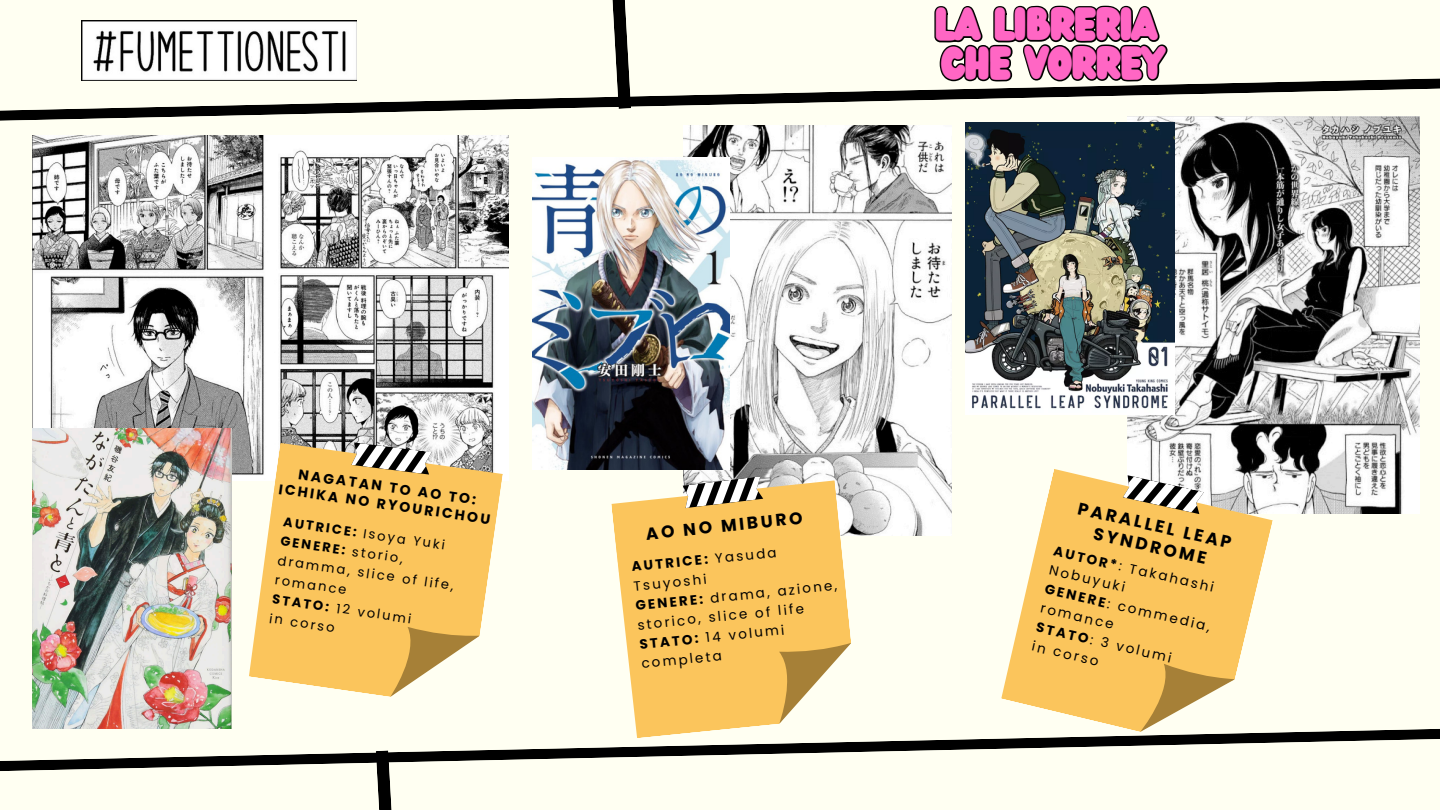
<style>
.page{position:relative;width:1440px;height:810px;background:#fffff2}
.page>*{position:absolute;margin:0;border:0;box-sizing:border-box;transform-origin:0 0}
.t1{font:40.5px/38.8px "Wedges";letter-spacing:-.045em;color:#ff66c4}
.t2{font:700 17px/21px "Poppins";color:#000;text-align:center}
.t3{font:700 14px/17.3px "Poppins";color:#000;text-align:center}
.t4{font:13.5px/19.3px "Poppins";color:#000}
.t5{font:13px/19.3px "Poppins";color:#000}
.t6{font:700 13px "Poppins";color:#000}
.s1{font-weight:700}
.s2{font-weight:400}
</style>
<div class="page">
<svg style="left:0;top:728px;width:1440px;height:43px"></svg>
<svg style="left:0;top:78px;width:1440px;height:44px"></svg>
<svg style="left:376px;top:750px;width:19px;height:60px"></svg>
<img style="left:81px;top:20px;width:276px;height:61px">
<svg style="left:612px;top:0;width:19px;height:109px"></svg>
<img style="left:33px;top:135px;width:475px;height:345px">
<svg style="left:247px;top:442px;width:256px;height:255px;fill:#fbc55c"></svg>
<svg style="left:351px;top:442px;width:81px;height:33px"></svg>
<svg style="left:390px;top:624px;width:90px;height:73px"></svg>
<img style="left:33px;top:428px;width:198px;height:300px">
<img style="left:684px;top:126px;width:268px;height:409px">
<img style="left:532px;top:158px;width:198px;height:312px">
<svg style="left:611px;top:480px;width:248px;height:259px;fill:#fbc55c"></svg>
<svg style="left:683px;top:476px;width:80px;height:32px"></svg>
<svg style="left:772px;top:643px;width:87px;height:81px"></svg>
<img style="left:1128px;top:116px;width:291px;height:398px">
<svg style="left:999px;top:468px;width:274px;height:283px;fill:#fbc55c"></svg>
<svg style="left:1123px;top:475px;width:81px;height:39px"></svg>
<svg style="left:1140px;top:661px;width:95px;height:90px"></svg>
<img style="left:966px;top:122px;width:208px;height:293px">
<svg style="left:932px;top:5px;width:237px;height:79px"></svg>
<svg style="left:270px;top:613px;width:13px;height:11px"></svg>
<h2 class="t1" style="left:935px;top:6px;width:233px">LA LIBRERIA<br>CHE VORREY</h2>
<p class="t3" style="left:282px;top:463px;width:215px;rotate:8deg">NAGATAN TO AO TO:<br>ICHIKA NO RYOURICHOU</p>
<p class="t5" style="left:285px;top:512px;width:165px;rotate:8deg"><span class="s1">AUTRICE:</span> Isoya Yuki</p>
<p class="t5" style="left:279px;top:551px;width:179px;rotate:8deg">dramma, slice of life, romance</p>
<h3 class="t5" style="left:274px;top:590px;width:142px;rotate:8deg"><span class="s1">STATO:</span> 12 volumi</h3>
<p class="t6" style="left:282px;top:532px;width:125px;rotate:8deg">GENERE: <span class="s2">storio,</span></p>
<p class="t5" style="left:292px;top:612px;width:46px;rotate:8deg">corso</p>
<p class="t2" style="left:645px;top:524px;width:159px;rotate:-6deg">AO NO MIBURO</p>
<p class="t4" style="left:631px;top:557px;width:147px;rotate:-6deg"><span class="s1">AUTRICE:</span> Yasuda<br>Tsuyoshi</p>
<p class="t4" style="left:635px;top:596px;width:204px;rotate:-6deg"><span class="s1">GENERE:</span> drama, azione, storico, slice of life</p>
<p class="t4" style="left:639px;top:635px;width:147px;rotate:-6deg"><span class="s1">STATO:</span> 14 volumi completa</p>
<p class="t2" style="left:1081px;top:497px;width:158px;rotate:13deg">PARALLEL LEAP<br>SYNDROME</p>
<p class="t4" style="left:1056px;top:541px;width:166px;rotate:13deg"><span class="s1">AUTOR*</span>: Takahashi</p>
<p class="t4" style="left:1052px;top:560px;width:79px;rotate:13deg">Nobuyuki</p>
<p class="t4" style="left:1043px;top:598px;width:76px;rotate:13deg">romance</p>
<p class="t4" style="left:1047px;top:579px;width:171px;rotate:13deg"><span class="s1">GENERE</span>: commedia,</p>
<p class="t4" style="left:1039px;top:617px;width:140px;rotate:13deg"><span class="s1">STATO</span>: 3 volumi</p>
<h2 class="t4" style="left:1034px;top:636px;width:70px;rotate:13deg">in corso</h2>
</div>
